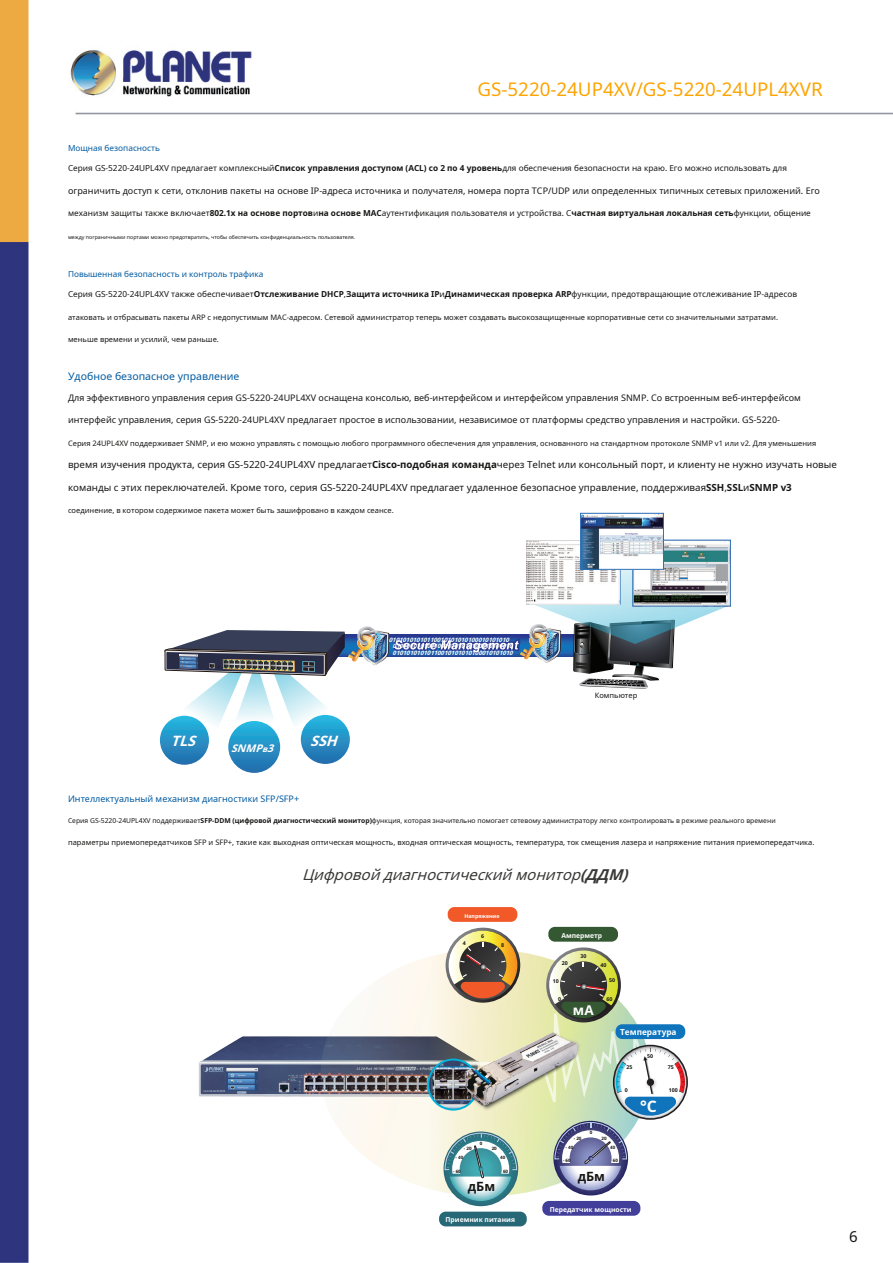
<style>
.page{position:relative;width:893px;height:1263px;background:#fff}
.page>*{position:absolute;margin:0;border:0;box-sizing:border-box;transform-origin:0 0}
.t1{font:18.75px "Noto Sans";color:#fca400}
.t2{font:700 15.75px "Noto Sans";color:#fff}
.t3{font:italic 15px "Noto Sans";color:#383837}
.t4{font:15px "Noto Sans";color:#171615}
.t5{font:italic 700 14.25px "Noto Sans";color:#fff}
.t6{font:700 13.5px "Noto Sans";color:#fff}
.t7{font:700 12.75px "Noto Sans";color:#171615}
.t8{font:10.5px "Noto Sans";color:#005aa0}
.t9{font:italic 700 10.5px "Noto Sans";color:#fff}
.t10{font:9.75px "Noto Sans";color:#171615}
.t11{font:9px "Noto Sans";color:#171615}
.t12{font:9px "Noto Sans";color:#005aa0}
.t13{font:8.25px "Noto Sans";color:#171615}
.t14{font:8.25px "Noto Sans";color:#005aa0}
.t15{font:700 8.25px "Noto Sans";color:#fff}
.t16{font:7.5px "Noto Sans";color:#171615}
.t17{font:6.75px "Noto Sans";color:#171615}
.t18{font:700 6.75px "Noto Sans";color:#fff}
.t19{font:italic 700 6px/6.6px "Noto Sans";color:#fff}
.t20{font:5.25px "Noto Sans";color:#171615}
.t21{font:700 5.25px "Noto Sans";color:#171615}
.t22{font:700 5.25px "Noto Sans";color:#fff}
.t23{font:700 4.5px "Noto Sans";color:#171615}
.s1{font-weight:700}
.s2{font-size:8.25px}
</style>
<div class="page">
<img style="left:0;top:0;width:893px;height:1263px">
<div style="left:632px;top:540px;width:99px;height:66px;border:1px solid #306fb7"></div>
<img style="left:582px;top:515px;width:80px;height:6px">
<div style="left:580px;top:513px;width:84px;height:56px;border:1px solid #306fb7"></div>
<svg style="left:228px;top:721px;width:52px;height:52px"></svg>
<div style="left:301px;top:715px;width:49px;height:49px;background:#2179b5;border-radius:25px"></div>
<svg style="left:160px;top:716px;width:49px;height:49px"></svg>
<svg style="left:165px;top:521px;width:564px;height:229px"></svg>
<div style="left:174px;top:855px;width:581px;height:382px;background:#fff"></div>
<img style="left:199px;top:1036px;width:122px;height:61px">
<svg style="left:321px;top:954px;width:120px;height:238px"></svg>
<div style="left:448px;top:907px;width:69px;height:15px;background:#f15929;border-radius:7px"></div>
<div style="left:439px;top:1211px;width:88px;height:15px;background:#276877;border-radius:7px"></div>
<div style="left:443px;top:1131px;width:75px;height:75px;background:#2a6f7e;border-radius:37px"></div>
<div style="left:542px;top:1201px;width:98px;height:15px;background:#423f9a;border-radius:7px"></div>
<div style="left:548px;top:927px;width:70px;height:15px;background:#345831;border-radius:7px"></div>
<svg style="left:441px;top:930px;width:247px;height:271px"></svg>
<div style="left:647px;top:1078px;width:7px;height:8px;background:#231f20;border-radius:50%"></div>
<img style="left:428px;top:1059px;width:50px;height:50px;border-radius:25px">
<div style="left:427px;top:1058px;width:52px;height:52px;border:2px solid #00b1d9;border-radius:50%"></div>
<img style="left:447px;top:1030px;width:141px;height:86px">
<h1 class="t1" style="left:478px;top:76px;width:347px">GS-5220-24UP4XV/GS-5220-24UPL4XVR</h1>
<p class="t14" style="left:68px;top:142px;width:93px">Мощная безопасность</p>
<p class="t13" style="left:68px;top:163px;width:720px">Серия GS-5220-24UPL4XV предлагает комплексный<span class="s1">Список управления доступом (ACL) со 2 по 4 уровень</span>для обеспечения безопасности на краю. Его можно использовать для</p>
<p class="t11" style="left:68px;top:184px;width:753px">ограничить доступ к сети, отклонив пакеты на основе IP-адреса источника и получателя, номера порта TCP/UDP или определенных типичных сетевых приложений. Его</p>
<p class="t13" style="left:68px;top:208px;width:744px">механизм защиты также включает<span class="s1">802.1x на основе портов</span>и<span class="s1">на основе MAC</span>аутентификация пользователя и устройства. С<span class="s1">частная виртуальная локальная сеть</span>функции, общение</p>
<p class="t20" style="left:68px;top:233px;width:289px">между пограничными портами можно предотвратить, чтобы обеспечить конфиденциальность пользователя.</p>
<p class="t14" style="left:68px;top:268px;width:197px">Повышенная безопасность и контроль трафика</p>
<p class="t13" style="left:68px;top:288px;width:731px">Серия GS-5220-24UPL4XV также обеспечивает<span class="s1">Отслеживание DHCP</span>,<span class="s1">Защита источника IP</span>и<span class="s1">Динамическая проверка ARP</span>функции, предотвращающие отслеживание IP-адресов</p>
<p class="t16" style="left:68px;top:312px;width:711px">атаковать и отбрасывать пакеты ARP с недопустимым MAC-адресом. Сетевой администратор теперь может создавать высокозащищенные корпоративные сети со значительными затратами.</p>
<p class="t16" style="left:68px;top:334px;width:152px">меньше времени и усилий, чем раньше.</p>
<h3 class="t8" style="left:68px;top:369px;width:173px">Удобное безопасное управление</h3>
<p class="t11" style="left:68px;top:391px;width:734px">Для эффективного управления серия GS-5220-24UPL4XV оснащена консолью, веб-интерфейсом и интерфейсом управления SNMP. Со встроенным веб-интерфейсом</p>
<p class="t11" style="left:68px;top:413px;width:714px">интерфейс управления, серия GS-5220-24UPL4XV предлагает простое в использовании, независимое от платформы средство управления и настройки. GS-5220-</p>
<p class="t16" style="left:68px;top:438px;width:750px">Серия 24UPL4XV поддерживает SNMP, и ею можно управлять с помощью любого программного обеспечения для управления, основанного на стандартном протоколе SNMP v1 или v2. Для уменьшения</p>
<h3 class="t10" style="left:68px;top:458px;width:770px">время изучения продукта, серия GS-5220-24UPL4XV предлагает<span class="s1">Cisco-подобная команда</span>через Telnet или консольный порт, и клиенту не нужно изучать новые</h3>
<h3 class="t10" style="left:68px;top:480px;width:725px">команды с этих переключателей. Кроме того, серия GS-5220-24UPL4XV предлагает удаленное безопасное управление, поддерживая<span class="s1">SSH</span>,<span class="s1">SSL</span>и<span class="s1">SNMP v3</span></h3>
<p class="t16" style="left:68px;top:505px;width:327px">соединение, в котором содержимое пакета может быть зашифровано в каждом сеансе.</p>
<h3 class="t5" style="left:171px;top:731px;width:31px">TLS</h3>
<h3 class="t5" style="left:310px;top:730px;width:34px">SSH</h3>
<h3 class="t9" style="left:231px;top:740px;width:48px">SNMP<span class="s2">в</span>3</h3>
<p class="t19" style="left:393px;top:636px;width:124px;text-indent:-4px">01010101010110010101010100010101010<br>01010101010110010101010100010101010<br>01010101010110010101010100010101010</p>
<p class="t16" style="left:595px;top:690px;width:44px">Компьютер</p>
<p class="t12" style="left:68px;top:793px;width:233px">Интеллектуальный механизм диагностики SFP/SFP+</p>
<p class="t17" style="left:68px;top:815px;width:709px">Серия GS-5220-24UPL4XV поддерживает<span class="s1">SFP-DDM (цифровой диагностический монитор)</span>функция, которая значительно помогает сетевому администратору легко контролировать в режиме реального времени</p>
<p class="t16" style="left:68px;top:837px;width:748px">параметры приемопередатчиков SFP и SFP+, такие как выходная оптическая мощность, входная оптическая мощность, температура, ток смещения лазера и напряжение питания приемопередатчика.</p>
<h3 class="t3" style="left:302px;top:864px;width:333px">Цифровойдиагностическиймонитор<span class="s1">(ДДМ)</span></h3>
<p class="t22" style="left:464px;top:912px;width:37px">Напряжение</p>
<p class="t21" style="left:481px;top:933px;width:5px">6</p>
<p class="t18" style="left:561px;top:930px;width:42px">Амперметр</p>
<p class="t21" style="left:463px;top:940px;width:5px">4</p>
<p class="t21" style="left:501px;top:941px;width:5px">8</p>
<p class="t21" style="left:580px;top:952px;width:8px">30</p>
<p class="t21" style="left:562px;top:959px;width:8px">20</p>
<p class="t21" style="left:600px;top:961px;width:8px">40</p>
<p class="t21" style="left:553px;top:977px;width:8px">10</p>
<p class="t21" style="left:609px;top:977px;width:8px">50</p>
<p class="t21" style="left:558px;top:995px;width:5px">0</p>
<p class="t21" style="left:606px;top:995px;width:8px">60</p>
<h3 class="t6" style="left:573px;top:1000px;width:22px">мА</h3>
<p class="t15" style="left:620px;top:1026px;width:58px">Температура</p>
<p class="t21" style="left:647px;top:1052px;width:8px">50</p>
<p class="t21" style="left:626px;top:1064px;width:8px">25</p>
<p class="t21" style="left:668px;top:1063px;width:8px">75</p>
<p class="t21" style="left:625px;top:1086px;width:5px">0</p>
<p class="t21" style="left:669px;top:1086px;width:11px">100</p>
<h2 class="t2" style="left:640px;top:1095px;width:18px">°С</h2>
<p class="t23" style="left:590px;top:1130px;width:4px">0</p>
<p class="t23" style="left:574px;top:1135px;width:9px">- 20</p>
<p class="t23" style="left:602px;top:1135px;width:7px">20</p>
<p class="t23" style="left:480px;top:1140px;width:4px">0</p>
<p class="t23" style="left:464px;top:1145px;width:9px">- 20</p>
<p class="t23" style="left:492px;top:1145px;width:7px">20</p>
<p class="t23" style="left:565px;top:1144px;width:9px">- 40</p>
<p class="t23" style="left:610px;top:1144px;width:7px">40</p>
<p class="t23" style="left:456px;top:1154px;width:9px">- 40</p>
<p class="t23" style="left:500px;top:1154px;width:7px">40</p>
<p class="t23" style="left:563px;top:1157px;width:9px">- 60</p>
<p class="t23" style="left:613px;top:1157px;width:7px">60</p>
<p class="t23" style="left:453px;top:1168px;width:9px">- 60</p>
<p class="t23" style="left:503px;top:1168px;width:7px">60</p>
<h3 class="t7" style="left:578px;top:1167px;width:29px">дБм</h3>
<h3 class="t7" style="left:468px;top:1177px;width:29px">дБм</h3>
<p class="t18" style="left:550px;top:1204px;width:84px">Передатчик мощности</p>
<p class="t18" style="left:445px;top:1215px;width:71px">Приемник питания</p>
<h3 class="t4" style="left:849px;top:1225px;width:10px">6</h3>
</div>
